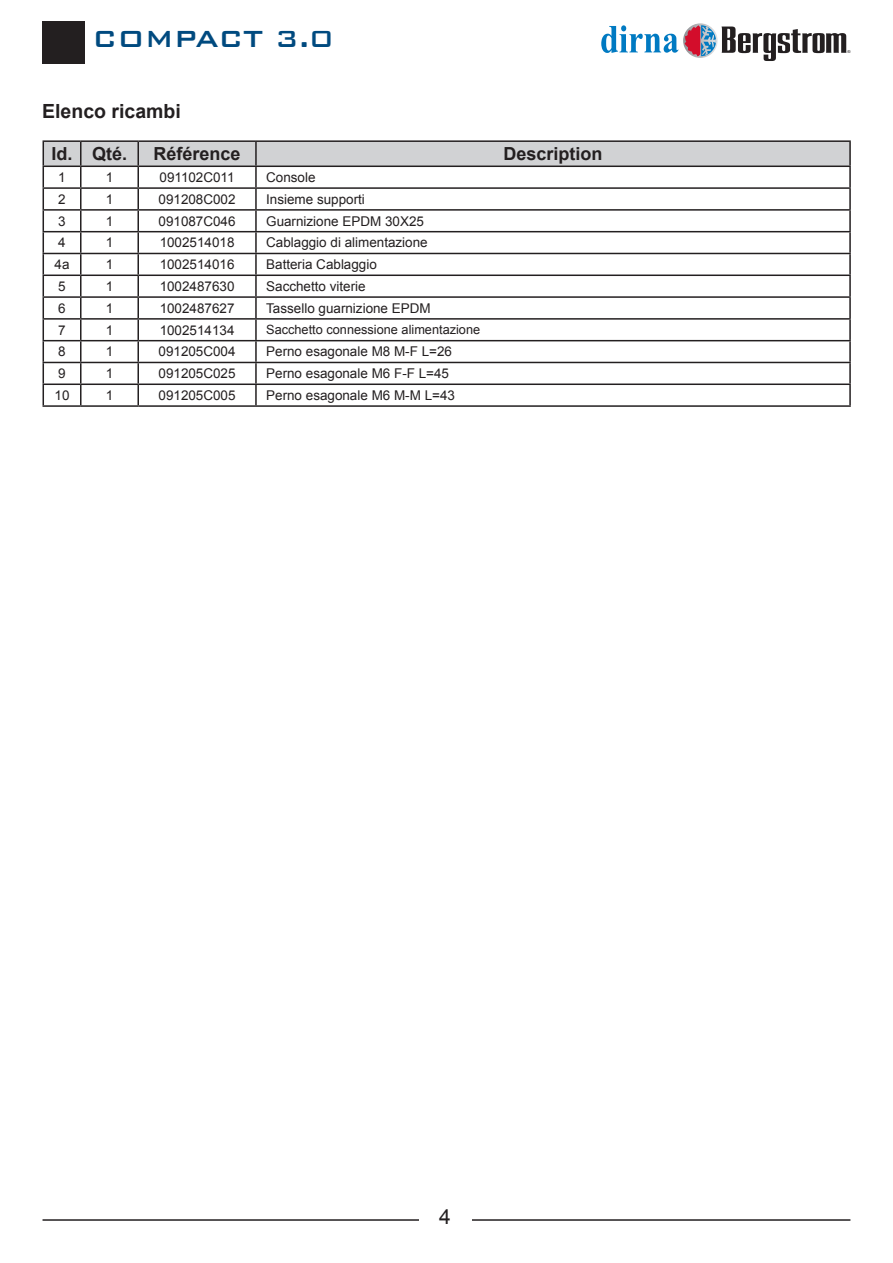
<style>
.page{position:relative;width:893px;height:1263px;background:#fff}
.page>*{position:absolute;margin:0;border:0;box-sizing:border-box;transform-origin:0 0}
.t1{font:500 31.2px "Bank Gothic BT";color:#004a7f}
.t2{font:21px "Arial";color:#231f20}
.t3{font:700 19.5px "Arial";color:#231f20}
.t4{font:700 18px "Arial";color:#231f20}
.t5{font:13.5px "Arial";color:#231f20}
.t6{font:12.75px "Arial";color:#231f20}
.t7{font:4.05px "Arial";color:#231f20;scale:1.08 1}
</style>
<div class="page">
<hr style="left:43px;top:1219px;width:807px;height:2px;background:#231f20">
<div style="left:419px;top:1209px;width:52px;height:22px;background:#fff"></div>
<svg style="left:601px;top:25px;width:77px;height:28px"></svg>
<svg style="left:683px;top:23px;width:35px;height:35px"></svg>
<svg style="left:685px;top:25px;width:161px;height:36px"></svg>
<div style="left:43px;top:21px;width:42px;height:43px;background:#231f20"></div>
<hr style="left:849px;top:167px;width:2px;height:20px;background:#231f20">
<hr style="left:256px;top:187px;width:595px;height:2px;background:#231f20">
<hr style="left:849px;top:189px;width:2px;height:20px;background:#231f20">
<hr style="left:256px;top:209px;width:595px;height:2px;background:#231f20">
<hr style="left:849px;top:211px;width:2px;height:20px;background:#231f20">
<hr style="left:256px;top:231px;width:595px;height:1px;background:#231f20">
<hr style="left:849px;top:232px;width:2px;height:21px;background:#231f20">
<hr style="left:256px;top:253px;width:595px;height:1px;background:#231f20">
<hr style="left:849px;top:254px;width:2px;height:20px;background:#231f20">
<hr style="left:256px;top:274px;width:595px;height:2px;background:#231f20">
<hr style="left:849px;top:276px;width:2px;height:20px;background:#231f20">
<hr style="left:256px;top:296px;width:595px;height:2px;background:#231f20">
<hr style="left:849px;top:298px;width:2px;height:20px;background:#231f20">
<hr style="left:256px;top:318px;width:595px;height:2px;background:#231f20">
<hr style="left:849px;top:320px;width:2px;height:20px;background:#231f20">
<hr style="left:256px;top:340px;width:595px;height:1px;background:#231f20">
<hr style="left:849px;top:341px;width:2px;height:21px;background:#231f20">
<hr style="left:256px;top:362px;width:595px;height:1px;background:#231f20">
<hr style="left:849px;top:363px;width:2px;height:20px;background:#231f20">
<hr style="left:256px;top:383px;width:595px;height:2px;background:#231f20">
<hr style="left:849px;top:385px;width:2px;height:20px;background:#231f20">
<hr style="left:43px;top:405px;width:38px;height:2px;background:#231f20">
<hr style="left:81px;top:405px;width:57px;height:2px;background:#231f20">
<hr style="left:138px;top:405px;width:118px;height:2px;background:#231f20">
<hr style="left:256px;top:405px;width:595px;height:2px;background:#231f20">
<hr style="left:43px;top:140px;width:38px;height:2px;background:#231f20">
<svg style="left:43px;top:141px;width:807px;height:264px"></svg>
<hr style="left:81px;top:140px;width:57px;height:2px;background:#231f20">
<hr style="left:80px;top:142px;width:2px;height:24px;background:#231f20">
<hr style="left:138px;top:140px;width:118px;height:2px;background:#231f20">
<hr style="left:137px;top:142px;width:2px;height:24px;background:#231f20">
<hr style="left:256px;top:140px;width:595px;height:2px;background:#231f20">
<hr style="left:255px;top:142px;width:2px;height:24px;background:#231f20">
<hr style="left:849px;top:142px;width:2px;height:24px;background:#231f20">
<hr style="left:256px;top:166px;width:595px;height:1px;background:#231f20">
<h1 class="t1" style="left:92px;top:21px;width:243px">COMPACT 3.0</h1>
<p class="t3" style="left:42px;top:98px;width:140px">Elenco ricambi</p>
<p class="t4" style="left:52px;top:142px;width:23px">Id.</p>
<p class="t4" style="left:92px;top:142px;width:37px">Qté.</p>
<p class="t4" style="left:154px;top:142px;width:89px">Référence</p>
<p class="t4" style="left:503px;top:142px;width:101px">Description</p>
<p class="t5" style="left:58px;top:168px;width:9px">1</p>
<p class="t5" style="left:106px;top:168px;width:9px">1</p>
<p class="t5" style="left:160px;top:168px;width:77px">091102C011</p>
<p class="t5" style="left:266px;top:168px;width:51px">Console</p>
<p class="t5" style="left:58px;top:190px;width:9px">2</p>
<p class="t5" style="left:106px;top:190px;width:9px">1</p>
<p class="t5" style="left:159px;top:190px;width:79px">091208C002</p>
<p class="t5" style="left:266px;top:190px;width:100px">Insieme supporti</p>
<p class="t5" style="left:58px;top:212px;width:9px">3</p>
<p class="t5" style="left:106px;top:212px;width:9px">1</p>
<p class="t5" style="left:159px;top:212px;width:79px">091087C046</p>
<p class="t5" style="left:266px;top:212px;width:159px">Guarnizione EPDM 30X25</p>
<p class="t5" style="left:58px;top:234px;width:9px">4</p>
<p class="t5" style="left:106px;top:234px;width:9px">1</p>
<p class="t5" style="left:160px;top:234px;width:76px">1002514018</p>
<p class="t5" style="left:266px;top:234px;width:163px">Cablaggio di alimentazione</p>
<p class="t5" style="left:55px;top:256px;width:16px">4a</p>
<p class="t5" style="left:106px;top:256px;width:9px">1</p>
<p class="t5" style="left:160px;top:256px;width:76px">1002514016</p>
<p class="t5" style="left:266px;top:256px;width:112px">Batteria Cablaggio</p>
<p class="t5" style="left:58px;top:277px;width:9px">5</p>
<p class="t5" style="left:106px;top:277px;width:9px">1</p>
<p class="t5" style="left:160px;top:277px;width:76px">1002487630</p>
<p class="t5" style="left:266px;top:277px;width:101px">Sacchetto viterie</p>
<p class="t5" style="left:58px;top:299px;width:9px">6</p>
<p class="t5" style="left:106px;top:299px;width:9px">1</p>
<p class="t5" style="left:160px;top:299px;width:76px">1002487627</p>
<p class="t5" style="left:266px;top:299px;width:166px">Tassello guarnizione EPDM</p>
<p class="t5" style="left:58px;top:321px;width:9px">7</p>
<p class="t5" style="left:106px;top:321px;width:9px">1</p>
<p class="t5" style="left:160px;top:321px;width:76px">1002514134</p>
<p class="t6" style="left:266px;top:322px;width:216px">Sacchetto connessione alimentazione</p>
<p class="t5" style="left:58px;top:343px;width:9px">8</p>
<p class="t5" style="left:106px;top:343px;width:9px">1</p>
<p class="t5" style="left:159px;top:343px;width:79px">091205C004</p>
<p class="t5" style="left:266px;top:343px;width:187px">Perno esagonale M8 M-F L=26</p>
<p class="t5" style="left:58px;top:365px;width:9px">9</p>
<p class="t5" style="left:106px;top:365px;width:9px">1</p>
<p class="t5" style="left:159px;top:365px;width:79px">091205C025</p>
<p class="t5" style="left:266px;top:365px;width:184px">Perno esagonale M6 F-F L=45</p>
<p class="t5" style="left:55px;top:386px;width:16px">10</p>
<p class="t5" style="left:106px;top:386px;width:9px">1</p>
<p class="t5" style="left:159px;top:386px;width:79px">091205C005</p>
<p class="t5" style="left:266px;top:386px;width:190px">Perno esagonale M6 M-M L=43</p>
<p class="t7" style="left:847px;top:49px;width:4px">®</p>
<h2 class="t2" style="left:439px;top:1203px;width:13px">4</h2>
</div>
